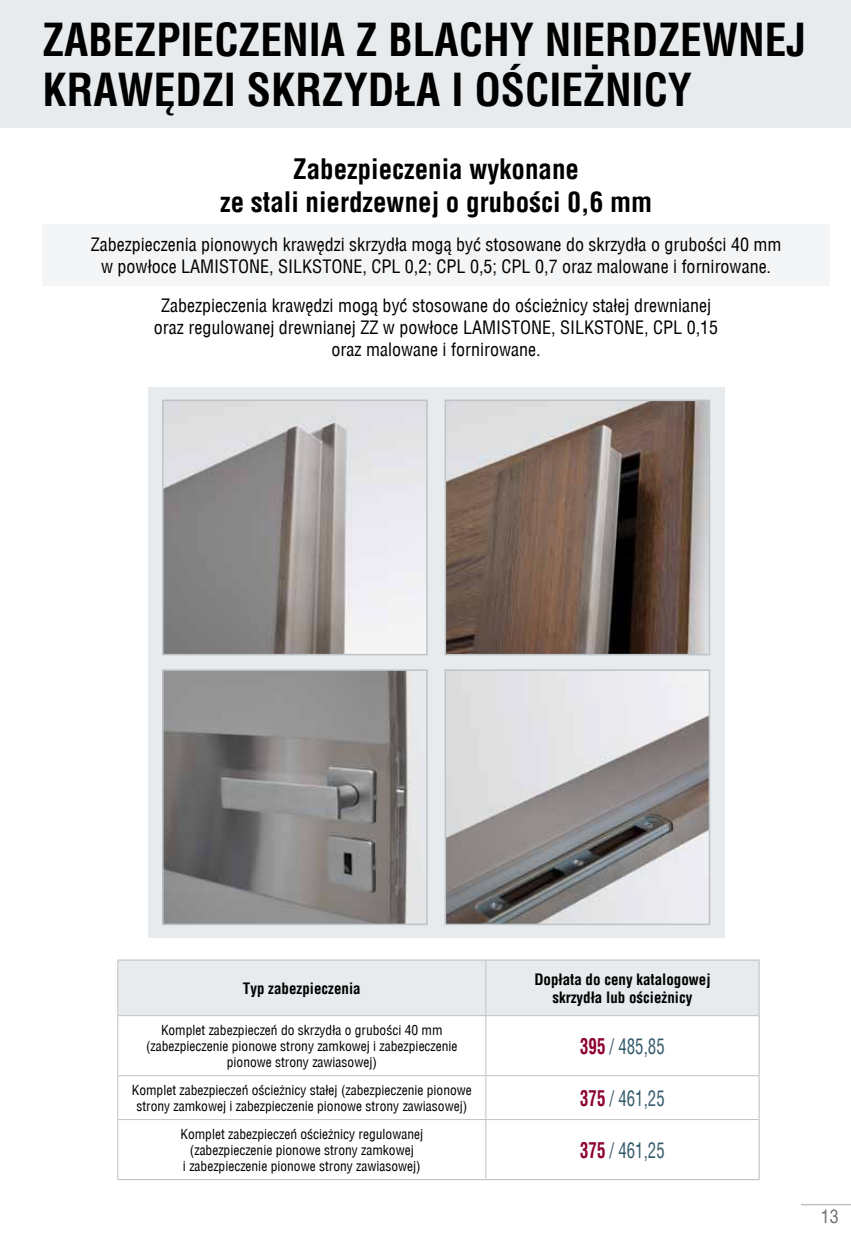
<style>
.page{position:relative;width:851px;height:1234px;background:#fff}
.page>*{position:absolute;margin:0;border:0;box-sizing:border-box;transform-origin:0 0}
.t1{font:700 43.5px/50.2px "Switzerland Condensed";color:#000}
.t2{font:700 27px/32.4px "Switzerland Condensed";color:#000;text-align:center}
.t3{font:21px "Switzerland Condensed";color:#365c6c;scale:.8 1}
.t4{font:18px/21.6px "Switzerland Condensed";color:#000;text-align:center}
.t5{font:18px "Switzerland Condensed";color:#707172}
.t6{font:700 15px/18px "Switzerland Condensed";color:#000;text-align:center}
.t7{font:13.5px/16.2px "Switzerland Condensed";color:#000;text-align:center}
.s1{font-weight:700;color:#8d0231}
</style>
<div class="page">
<hr style="left:800px;top:1203px;width:50px;height:1px;background:#bec3c7">
<div style="left:0;top:0;width:850px;height:128px;background:#e7ebed"></div>
<div style="left:43px;top:224px;width:786px;height:61px;background:#f3f5f6"></div>
<div style="left:118px;top:960px;width:640px;height:55px;background:#e7ebed"></div>
<hr style="left:117px;top:960px;width:1px;height:55px;background:#bec3c7">
<hr style="left:485px;top:960px;width:1px;height:55px;background:#bec3c7">
<hr style="left:117px;top:1015px;width:369px;height:1px;background:#bec3c7">
<hr style="left:117px;top:1015px;width:1px;height:60px;background:#bec3c7">
<hr style="left:486px;top:1015px;width:272px;height:1px;background:#bec3c7">
<hr style="left:485px;top:1015px;width:1px;height:60px;background:#bec3c7">
<hr style="left:117px;top:1075px;width:369px;height:1px;background:#bec3c7">
<hr style="left:117px;top:1075px;width:1px;height:43px;background:#bec3c7">
<hr style="left:486px;top:1075px;width:272px;height:1px;background:#bec3c7">
<hr style="left:485px;top:1075px;width:1px;height:43px;background:#bec3c7">
<hr style="left:117px;top:1118px;width:369px;height:1px;background:#bec3c7">
<hr style="left:117px;top:1119px;width:1px;height:59px;background:#bec3c7">
<hr style="left:486px;top:1118px;width:272px;height:1px;background:#bec3c7">
<hr style="left:485px;top:1119px;width:1px;height:59px;background:#bec3c7">
<hr style="left:117px;top:959px;width:369px;height:1px;background:#bec3c7">
<hr style="left:486px;top:959px;width:273px;height:1px;background:#bec3c7">
<hr style="left:758px;top:960px;width:1px;height:55px;background:#bec3c7">
<hr style="left:758px;top:1015px;width:1px;height:60px;background:#bec3c7">
<hr style="left:758px;top:1075px;width:1px;height:44px;background:#bec3c7">
<hr style="left:758px;top:1119px;width:1px;height:59px;background:#bec3c7">
<hr style="left:117px;top:1178px;width:369px;height:1px;background:#bec3c7">
<hr style="left:486px;top:1178px;width:273px;height:1px;background:#bec3c7">
<div style="left:148px;top:387px;width:576px;height:550px;background:#e7ebed"></div>
<img style="left:165px;top:402px;width:259px;height:250px">
<div style="left:162px;top:399px;width:265px;height:256px;border:2px solid #bec3c7"></div>
<img style="left:165px;top:672px;width:247px;height:249px">
<div style="left:162px;top:669px;width:265px;height:255px;border:2px solid #bec3c7"></div>
<img style="left:447px;top:402px;width:260px;height:250px">
<div style="left:444px;top:399px;width:266px;height:256px;border:2px solid #bec3c7"></div>
<img style="left:447px;top:672px;width:260px;height:249px">
<div style="left:444px;top:669px;width:266px;height:255px;border:2px solid #bec3c7"></div>
<h1 class="t1" style="left:43px;top:15px;width:68px">Zabezpie</h1>
<h1 class="t1" style="left:214px;top:15px;width:45px">czeni</h1>
<h1 class="t1" style="left:43px;top:15px;width:614px;text-indent:278px">a zblachy nierdzewnej krawędzi skrzydł</h1>
<h1 class="t1" style="left:416px;top:65px;width:152px">a i ościeżni</h1>
<h1 class="t1" style="left:643px;top:65px;width:45px">cy</h1>
<h2 class="t2" style="left:220px;top:153px;width:433px">Zabezpieczenia wykonane<br>ze stali nierdzewnej o grubości 0,6 mm</h2>
<h3 class="t4" style="left:91px;top:234px;width:692px">Zabezpieczenia pionowych krawędzi skrzydła mogą być stosowane do skrzydła o grubości 40 mm w powłoce LAMISTONE, SILKSTONE, CPL 0,2; CPL 0,5; CPL 0,7 oraz malowane i fornirowane.</h3>
<h3 class="t4" style="left:154px;top:295px;width:565px">Zabezpieczenia krawędzi mogą być stosowane do ościeżnicy stałej drewnianej oraz regulowanej drewnianej ZZ w powłoce LAMISTONE, SILKSTONE, CPL 0,15 oraz malowane i fornirowane.</h3>
<p class="t6" style="left:243px;top:979px;width:119px">Typ zabezpieczenia</p>
<p class="t6" style="left:534px;top:970px;width:178px">Dopłata do ceny katalogowej skrzydła lub ościeżnicy</p>
<p class="t7" style="left:146px;top:1021px;width:313px">Komplet zabezpieczeń do skrzydła o grubości 40 mm (zabezpieczenie pionowe strony zamkowej i zabezpieczenie pionowe strony zawiasowej)</p>
<h3 class="t3" style="left:580px;top:1033px;width:107px"><span class="s1">395</span> / 485,85</h3>
<p class="t7" style="left:132px;top:1081px;width:341px">Komplet zabezpieczeń ościeżnicy stałej (zabezpieczenie pionowe strony zamkowej i zabezpieczenie pionowe strony zawiasowej)</p>
<h3 class="t3" style="left:580px;top:1085px;width:107px"><span class="s1">375</span> / 461,25</h3>
<p class="t7" style="left:180px;top:1125px;width:244px">Komplet zabezpieczeń ościeżnicy regulowanej (zabezpieczenie pionowe strony zamkowej<br>i zabezpieczenie pionowe strony zawiasowej)</p>
<h3 class="t3" style="left:580px;top:1137px;width:107px"><span class="s1">375</span> / 461,25</h3>
<h3 class="t5" style="left:820px;top:1205px;width:19px">13</h3>
</div>
